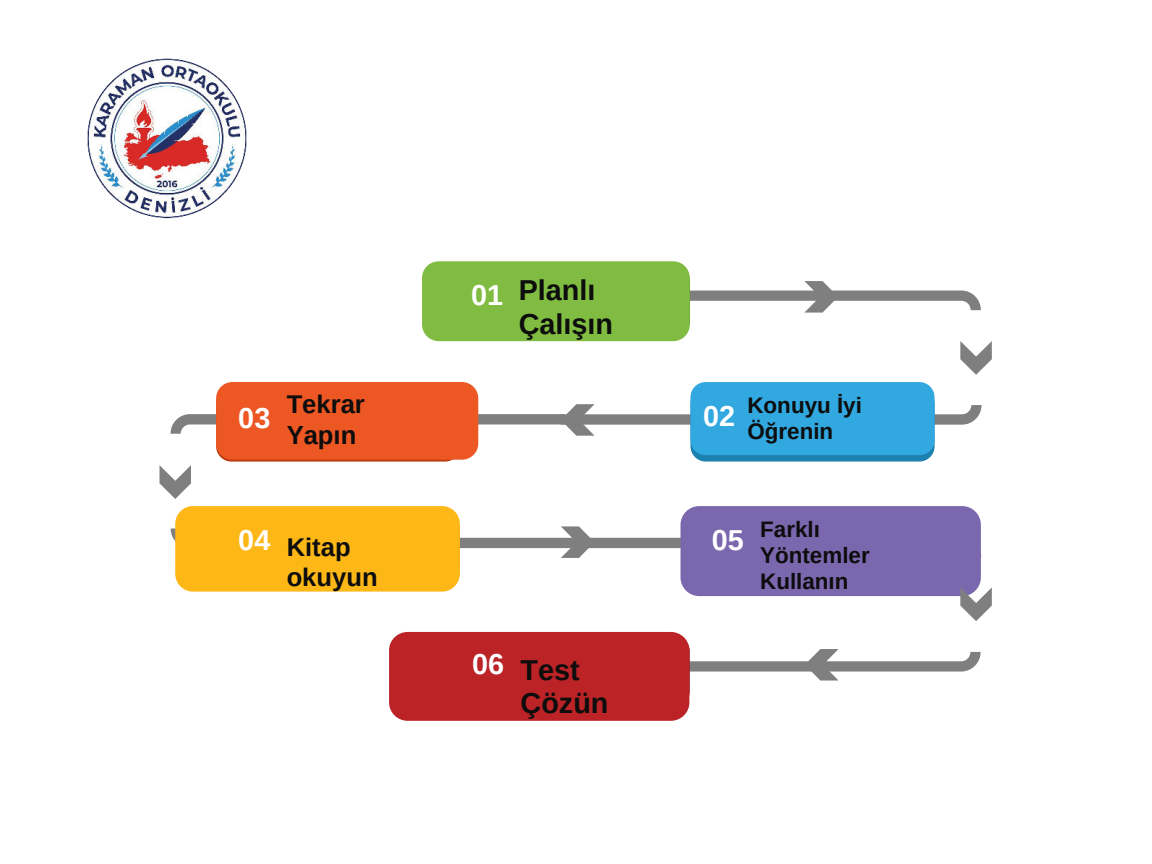
<style>
.page{position:relative;width:1152px;height:864px;background:#fff}
.page>*{position:absolute;margin:0;border:0;box-sizing:border-box;transform-origin:0 0}
.t1{font:700 28.8px/33.8px "Arimo";color:#0d0d0d}
.t2{font:700 28.8px "Arimo";color:#fff}
.t3{font:700 25.65px/30.3px "Arimo";color:#0d0d0d}
.t4{font:700 22.35px/25.8px "Arimo";color:#0d0d0d}
.s1{color:#fff}
.s2{font-size:28.8px;color:#fff}
</style>
<div class="page">
<svg style="left:422px;top:261px;width:570px;height:114px"></svg>
<svg style="left:160px;top:382px;width:822px;height:117px"></svg>
<svg style="left:171px;top:506px;width:821px;height:115px"></svg>
<svg style="left:389px;top:632px;width:592px;height:89px"></svg>
<img style="left:87px;top:58px;width:160px;height:161px">
<p class="t2" style="left:238px;top:398px;width:34px">03</p>
<p class="t3" style="left:287px;top:390px;width:80px">Tekrar<br>Yapın</p>
<p class="t3" style="left:287px;top:532px;width:93px;text-indent:-48px"><sup>04</sup> Kitap okuyun</p>
<p class="t1" style="left:519px;top:274px;width:96px;text-indent:-47px"><span class="s1">01</span> Planlı<br>Çalışın</p>
<p class="t1" style="left:521px;top:653px;width:89px;text-indent:-48px"><sup>06</sup> Test<br>Çözün</p>
<p class="t4" style="left:747px;top:393px;width:116px;text-indent:-44px"><span class="s2">02</span> Konuyu İyi<br>Öğrenin</p>
<p class="t4" style="left:760px;top:517px;width:111px;text-indent:-48px"><span class="s2">05</span> Farklı<br>Yöntemler<br>Kullanın</p>
</div>
